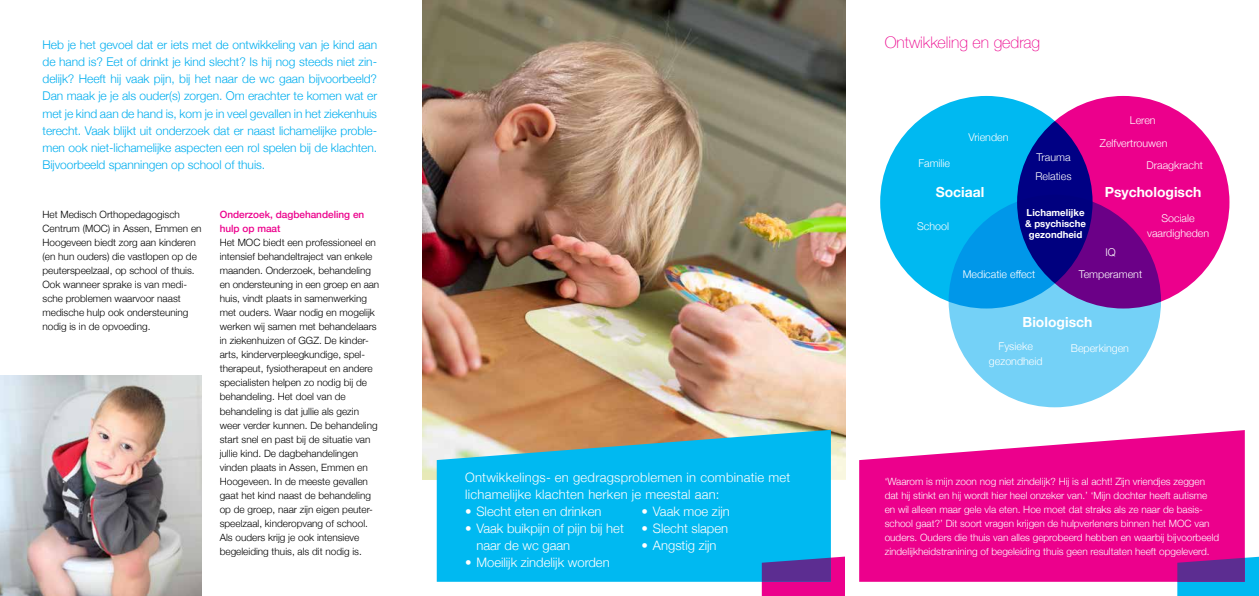
<style>
.page{position:relative;width:1259px;height:596px;background:#fff}
.page>*{position:absolute;margin:0;border:0;box-sizing:border-box;transform-origin:0 0}
.t1{font:100 16px "Helvetica Neue";color:#ec008c}
.t2{font:700 13.9px "Helvetica Neue";color:#fff}
.t3{font:300 13px/17px "Helvetica Neue";color:#fff}
.t4{font:300 13px/17px "Helvetica Neue";letter-spacing:.02em;color:#fff}
.t5{font:300 12px/17px "Helvetica Neue";letter-spacing:-.005em;color:#00aeef;text-align:justify}
.t6{font:300 10.7px/15px "Helvetica Neue";color:#fff;text-align:center}
.t7{font:300 10px/14px "Helvetica Neue";color:#000}
.t8{font:300 10px/14px "Helvetica Neue";color:#fff}
.t9{font:500 10px/14px "Helvetica Neue";color:#ec008c}
.t10{font:700 9.6px/10.7px "Helvetica Neue";color:#fff;text-align:center}
</style>
<div class="page">
<img style="left:422px;top:0;width:423px;height:479px">
<img style="left:0;top:375px;width:201px;height:220px">
<svg style="left:437px;top:429px;width:394px;height:152px;background:#16b7e5"></svg>
<svg style="left:762px;top:556px;width:83px;height:39px;background:#932798"></svg>
<svg style="left:859px;top:430px;width:385px;height:151px;background:#ee1b98"></svg>
<svg style="left:1177px;top:556px;width:82px;height:39px;background:#4267bb"></svg>
<div style="left:1017px;top:96px;width:212px;height:212px;background:#ec008c;border-radius:50%"></div>
<svg style="left:948px;top:195px;width:213px;height:212px;background:#7196d7"></svg>
<svg style="left:880px;top:96px;width:212px;height:212px;background:#0087d5"></svg>
<p class="t5" style="left:43px;top:36px;width:336px">Heb je het gevoel dat er iets met de ontwikkeling van je kind aan de hand is? Eet of drinkt je kind slecht? Is hij nog steeds niet zin&shy;delijk? Heeft hij vaak pijn, bij het naar de wc gaan bijvoorbeeld?<br>Dan maak je je als ouder(s) zorgen. Om erachter te komen wat er met je kind aan de hand is, kom je in veel gevallen in het ziekenhuis terecht. Vaak blijkt uit onderzoek dat er naast lichamelijke proble&shy;men ook niet-lichamelijke aspecten een rol spelen bij de klachten.<br>Bijvoorbeeld spanningen op school of thuis.</p>
<p class="t7" style="left:43px;top:207px;width:160px">Het Medisch Orthopedagogisch<br>Centrum (MOC) in Assen, Emmen en<br>Hoogeveen biedt zorg aan kinderen (en hun ouders) die vastlopen op de peuterspeelzaal, op school of thuis.<br>Ook wanneer sprake is van medi&shy;sche problemen waarvoor naast medische hulp ook ondersteuning nodig is in de opvoeding.</p>
<p class="t9" style="left:220px;top:207px;width:146px">Onderzoek, dagbehandeling en hulp op maat</p>
<p class="t7" style="left:220px;top:235px;width:161px">Het MOC biedt een professioneel en intensief behandeltraject van enkele maanden. Onderzoek, behandeling en ondersteuning in een groep en aan huis, vindt plaats in samenwerking met ouders. Waar nodig en mogelijk werken wij samen met behandelaars in ziekenhuizen of GGZ. De kinder&shy;arts, kinderverpleegkundige, spel&shy;therapeut, fysiotherapeut en andere specialisten helpen zo nodig bij de behandeling. Het doel van de behandeling is dat jullie als gezin weer verder kunnen. De behandeling start snel en past bij de situatie van jullie kind. De dagbehandelingen vinden plaats in Assen, Emmen en Hoogeveen. In de meeste gevallen gaat het kind naast de behandeling op de groep, naar zijn eigen peuter&shy;speelzaal, kinderopvang of school.<br>Als ouders krijg je ook intensieve begeleiding thuis, als dit nodig is.</p>
<h3 class="t4" style="left:465px;top:467px;width:327px">Ontwikkelings- en gedragsproblemen in combinatie met lichamelijke klachten herken je meestal aan:</h3>
<h3 class="t3" style="left:465px;top:501px;width:138px">• Slecht eten en drinken</h3>
<h3 class="t3" style="left:476px;top:518px;width:149px;text-indent:-11px">• Vaak buikpijn of pijn bij het naar de wc gaan</h3>
<h3 class="t3" style="left:465px;top:552px;width:146px">• Moeilijk zindelijk worden</h3>
<h3 class="t3" style="left:641px;top:501px;width:90px">• Vaak moe zijn</h3>
<h3 class="t3" style="left:641px;top:518px;width:88px">• Slecht slapen</h3>
<h3 class="t3" style="left:641px;top:535px;width:76px">• Angstig zijn</h3>
<h1 class="t1" style="left:884px;top:30px;width:157px">Ontwikkeling en gedrag</h1>
<p class="t6" style="left:968px;top:129px;width:42px">Vrienden</p>
<p class="t6" style="left:1130px;top:112px;width:27px">Leren</p>
<p class="t6" style="left:1100px;top:135px;width:69px">Zelfvertrouwen</p>
<p class="t6" style="left:1035px;top:146px;width:38px;line-height:19.7px;text-align:left">Trauma<br>Relaties</p>
<p class="t10" style="left:1025px;top:207px;width:62px">Lichamelijke &amp; psychische gezondheid</p>
<p class="t6" style="left:1079px;top:240px;width:65px;line-height:22.4px">IQ<br>Temperament</p>
<p class="t6" style="left:918px;top:155px;width:33px">Familie</p>
<p class="t6" style="left:1146px;top:157px;width:58px">Draagkracht</p>
<h2 class="t2" style="left:935px;top:181px;width:50px">Sociaal</h2>
<h2 class="t2" style="left:1104px;top:181px;width:98px">Psychologisch</h2>
<p class="t6" style="left:1147px;top:210px;width:64px">Sociale vaardigheden</p>
<p class="t6" style="left:917px;top:218px;width:33px">School</p>
<p class="t6" style="left:963px;top:266px;width:74px">Medicatie effect</p>
<h2 class="t2" style="left:1022px;top:310px;width:71px">Biologisch</h2>
<p class="t6" style="left:989px;top:338px;width:55px">Fysieke gezondheid</p>
<p class="t6" style="left:1071px;top:340px;width:60px">Beperkingen</p>
<p class="t8" style="left:884px;top:473px;width:336px">‘Waarom is mijn zoon nog niet zindelijk? Hij is al acht! Zijn vriendjes zeggen dat hij stinkt en hij wordt hier heel onzeker van.’ ‘Mijn dochter heeft autisme en wil alleen maar gele vla eten. Hoe moet dat straks als ze naar de basis&shy;school gaat?’ Dit soort vragen krijgen de hulpverleners binnen het MOC van ouders. Ouders die thuis van alles geprobeerd hebben en waarbij bijvoorbeeld zindelijkheidstranining of begeleiding thuis geen resultaten heeft opgeleverd.</p>
</div>
